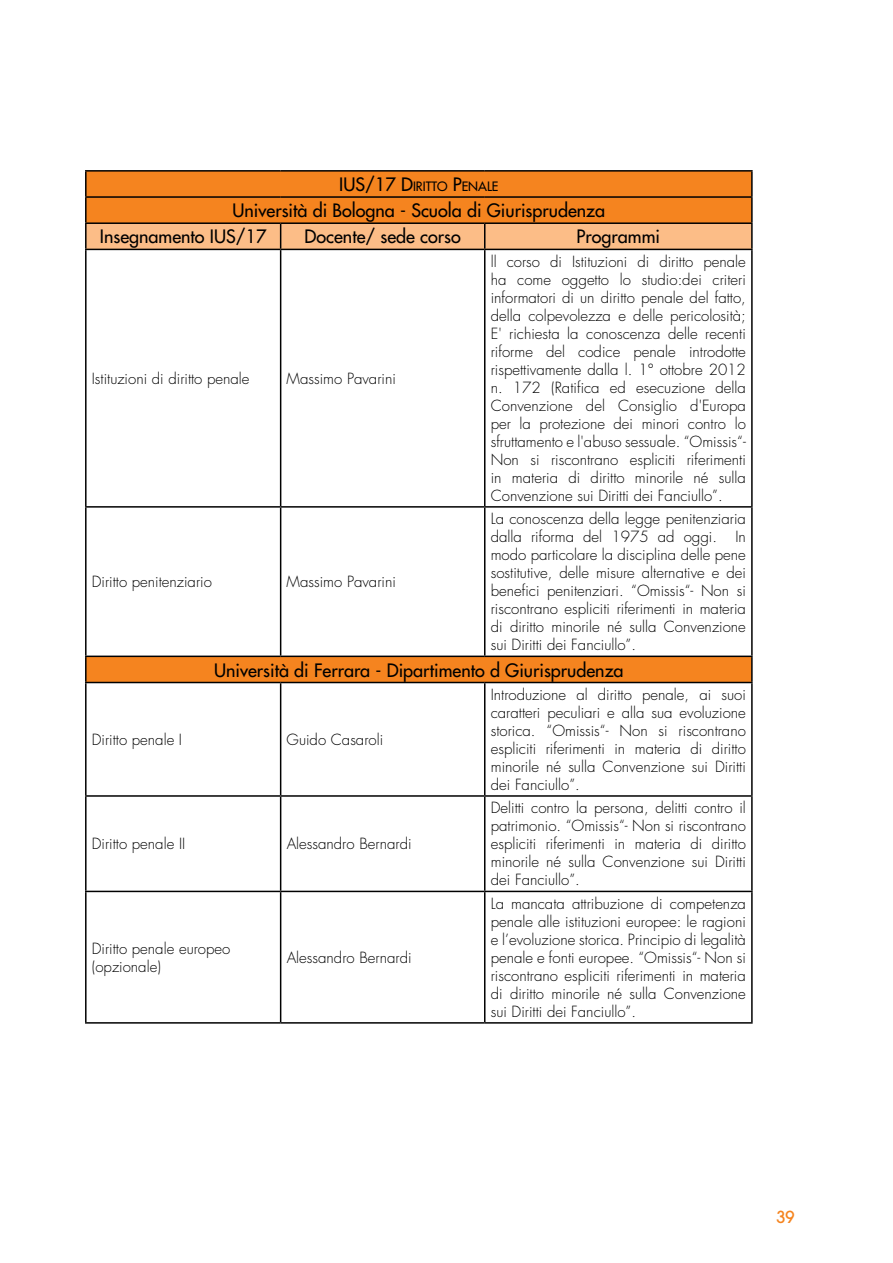
<style>
.page{position:relative;width:893px;height:1263px;background:#fff}
.page>*{position:absolute;margin:0;border:0;box-sizing:border-box;transform-origin:0 0}
.t1{font:18px/26.1px "Futura";color:#000}
.t2{font:500 16.5px "Avant Garde";color:#f5841f}
.t3{font:300 15px/18px "Futura";color:#000;text-align:justify}
.t4{font:12.6px "Futura";color:#000}
.s1{font-size:18px}
</style>
<div class="page">
<div style="left:87px;top:172px;width:664px;height:50px;background:#f5841f"></div>
<svg style="left:87px;top:250px;width:664px;height:772px"></svg>
<hr style="left:85px;top:170px;width:196px;height:2px;background:#000">
<hr style="left:85px;top:172px;width:2px;height:24px;background:#000">
<hr style="left:281px;top:170px;width:204px;height:2px;background:#000">
<hr style="left:485px;top:170px;width:268px;height:2px;background:#000">
<hr style="left:751px;top:172px;width:2px;height:24px;background:#000">
<hr style="left:85px;top:196px;width:196px;height:2px;background:#000">
<hr style="left:85px;top:198px;width:2px;height:24px;background:#000">
<hr style="left:281px;top:196px;width:204px;height:2px;background:#000">
<hr style="left:485px;top:196px;width:268px;height:2px;background:#000">
<hr style="left:751px;top:198px;width:2px;height:24px;background:#000">
<hr style="left:85px;top:222px;width:196px;height:2px;background:#000">
<hr style="left:85px;top:224px;width:2px;height:25px;background:#000">
<hr style="left:281px;top:222px;width:204px;height:2px;background:#000">
<hr style="left:485px;top:222px;width:268px;height:2px;background:#000">
<svg style="left:86px;top:223px;width:665px;height:26px;background:#edb27f"></svg>
<hr style="left:751px;top:224px;width:2px;height:25px;background:#000">
<hr style="left:85px;top:249px;width:196px;height:1px;background:#000">
<hr style="left:85px;top:250px;width:2px;height:256px;background:#000">
<hr style="left:281px;top:249px;width:204px;height:1px;background:#000">
<hr style="left:280px;top:250px;width:1px;height:256px;background:#000">
<hr style="left:485px;top:249px;width:268px;height:1px;background:#000">
<hr style="left:484px;top:250px;width:1px;height:256px;background:#000">
<hr style="left:751px;top:250px;width:2px;height:256px;background:#000">
<hr style="left:85px;top:506px;width:196px;height:2px;background:#000">
<hr style="left:85px;top:508px;width:2px;height:148px;background:#000">
<hr style="left:281px;top:506px;width:204px;height:2px;background:#000">
<hr style="left:280px;top:508px;width:1px;height:148px;background:#000">
<hr style="left:485px;top:506px;width:268px;height:2px;background:#000">
<hr style="left:484px;top:508px;width:1px;height:148px;background:#000">
<hr style="left:751px;top:508px;width:2px;height:148px;background:#000">
<hr style="left:85px;top:656px;width:196px;height:1px;background:#000">
<hr style="left:85px;top:657px;width:2px;height:25px;background:#000">
<hr style="left:281px;top:656px;width:204px;height:1px;background:#000">
<hr style="left:485px;top:656px;width:268px;height:1px;background:#000">
<hr style="left:751px;top:657px;width:2px;height:25px;background:#000">
<hr style="left:85px;top:682px;width:196px;height:1px;background:#000">
<hr style="left:85px;top:683px;width:2px;height:112px;background:#000">
<hr style="left:281px;top:682px;width:204px;height:1px;background:#000">
<hr style="left:280px;top:683px;width:1px;height:112px;background:#000">
<hr style="left:485px;top:682px;width:268px;height:1px;background:#000">
<hr style="left:484px;top:683px;width:1px;height:112px;background:#000">
<hr style="left:751px;top:683px;width:2px;height:112px;background:#000">
<hr style="left:85px;top:795px;width:196px;height:2px;background:#000">
<hr style="left:85px;top:797px;width:2px;height:94px;background:#000">
<hr style="left:281px;top:795px;width:204px;height:2px;background:#000">
<hr style="left:280px;top:797px;width:1px;height:94px;background:#000">
<hr style="left:485px;top:795px;width:268px;height:2px;background:#000">
<hr style="left:484px;top:797px;width:1px;height:94px;background:#000">
<hr style="left:751px;top:797px;width:2px;height:94px;background:#000">
<hr style="left:85px;top:891px;width:196px;height:1px;background:#000">
<hr style="left:85px;top:892px;width:2px;height:130px;background:#000">
<hr style="left:281px;top:891px;width:204px;height:1px;background:#000">
<hr style="left:280px;top:892px;width:1px;height:130px;background:#000">
<hr style="left:485px;top:891px;width:268px;height:1px;background:#000">
<hr style="left:484px;top:892px;width:1px;height:130px;background:#000">
<hr style="left:751px;top:892px;width:2px;height:130px;background:#000">
<hr style="left:85px;top:1022px;width:196px;height:2px;background:#000">
<hr style="left:281px;top:1022px;width:204px;height:2px;background:#000">
<hr style="left:485px;top:1022px;width:268px;height:2px;background:#000">
<p class="t4" style="left:339px;top:178px;width:161px"><span class="s1">IUS/17 D</span>IRITTO <span class="s1">P</span>ENALE</p>
<p class="t1" style="left:100px;top:198px;width:507px;text-indent:133px">Università di Bologna - Scuola di Giurisprudenza<br>Insegnamento IUS/17</p>
<p class="t1" style="left:305px;top:224px;width:158px">Docente/ sede corso</p>
<p class="t1" style="left:577px;top:224px;width:85px">Programmi</p>
<p class="t3" style="left:92px;top:370px;width:159px">Istituzioni di diritto penale</p>
<p class="t3" style="left:287px;top:370px;width:111px">Massimo Pavarini</p>
<p class="t3" style="left:491px;top:253px;width:257px">ll corso di Istituzioni di diritto penale ha come oggetto lo studio:dei criteri informatori di un diritto penale del fatto, della colpevolezza e delle pericolosità; E' richiesta la conoscenza delle recenti riforme del codice penale introdotte rispettivamente dalla l. 1° ottobre 2012 n. 172 (Ratifica ed esecuzione della Convenzione del Consiglio d'Europa per la protezione dei minori contro lo sfruttamento e l'abuso sessuale. “Omissis“- Non si riscontrano espliciti riferimenti in materia di diritto minorile né sulla Convenzione sui Diritti dei Fanciullo”.</p>
<p class="t3" style="left:491px;top:510px;width:257px">La conoscenza della legge penitenziaria dalla riforma del 1975 ad oggi. In modo particolare la disciplina delle pene sostitutive, delle misure alternative e dei benefici penitenziari. “Omissis“- Non si riscontrano espliciti riferimenti in materia di diritto minorile né sulla Convenzione sui Diritti dei Fanciullo”.</p>
<p class="t1" style="left:214px;top:657px;width:411px">Università di Ferrara - Dipartimento d Giurisprudenza</p>
<p class="t3" style="left:92px;top:573px;width:122px">Diritto penitenziario</p>
<p class="t3" style="left:287px;top:573px;width:111px">Massimo Pavarini</p>
<p class="t3" style="left:92px;top:731px;width:92px">Diritto penale I</p>
<p class="t3" style="left:287px;top:731px;width:98px">Guido Casaroli</p>
<p class="t3" style="left:92px;top:835px;width:95px">Diritto penale II</p>
<p class="t3" style="left:287px;top:835px;width:126px">Alessandro Bernardi</p>
<p class="t3" style="left:92px;top:940px;width:140px">Diritto penale europeo (opzionale)</p>
<p class="t3" style="left:287px;top:949px;width:126px">Alessandro Bernardi</p>
<p class="t3" style="left:491px;top:686px;width:257px">Introduzione al diritto penale, ai suoi caratteri peculiari e alla sua evoluzione storica. “Omissis“- Non si riscontrano espliciti riferimenti in materia di diritto minorile né sulla Convenzione sui Diritti dei Fanciullo”.</p>
<p class="t3" style="left:491px;top:799px;width:257px">Delitti contro la persona, delitti contro il patrimonio. “Omissis“- Non si riscontrano espliciti riferimenti in materia di diritto minorile né sulla Convenzione sui Diritti dei Fanciullo”.</p>
<p class="t3" style="left:491px;top:895px;width:257px">La mancata attribuzione di competenza penale alle istituzioni europee: le ragioni e l’evoluzione storica. Principio di legalità penale e fonti europee. “Omissis“- Non si riscontrano espliciti riferimenti in materia di diritto minorile né sulla Convenzione sui Diritti dei Fanciullo”.</p>
<p class="t2" style="left:776px;top:1206px;width:20px">39</p>
</div>
